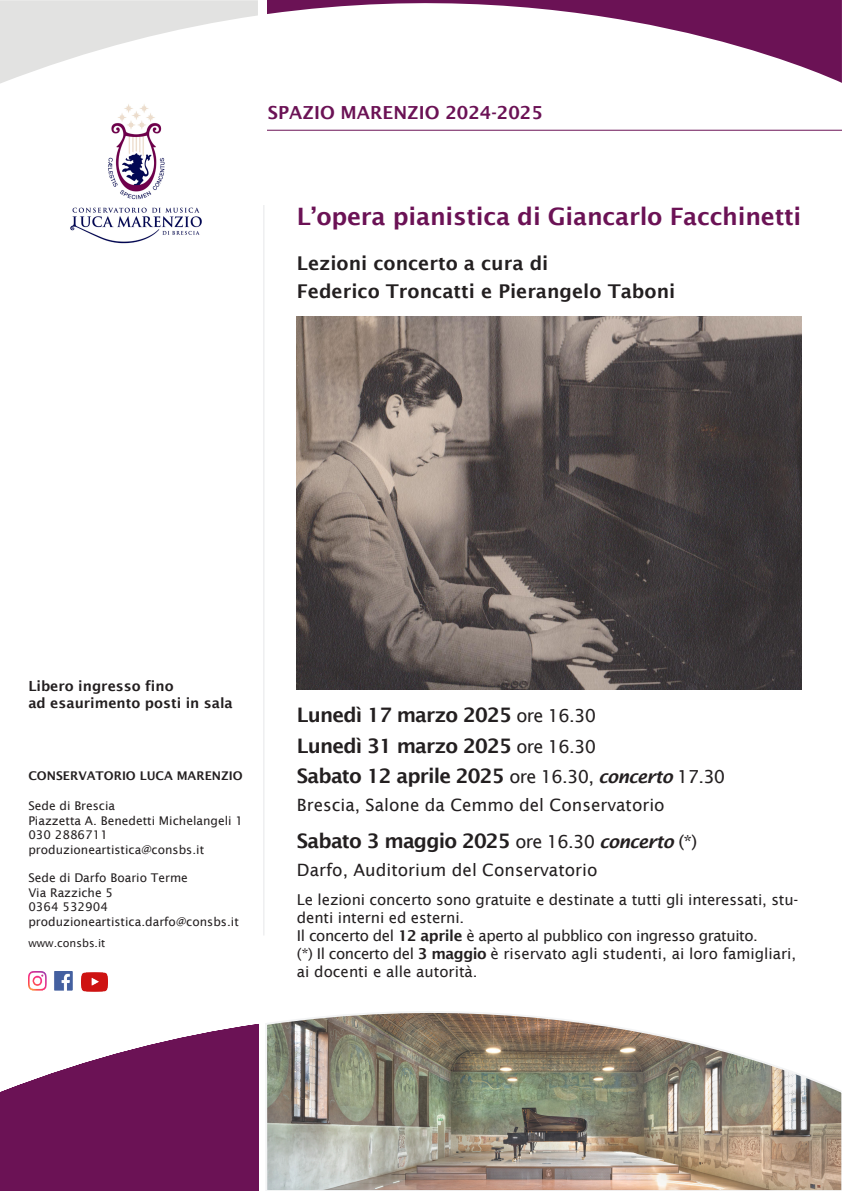
<style>
.page{position:relative;width:842px;height:1191px;background:#fff}
.page>*{position:absolute;margin:0;border:0;box-sizing:border-box;transform-origin:0 0}
.t1{font:600 24px "Lucida Sans";letter-spacing:-.01em;color:#6b1255}
.t2{font:600 20px "Lucida Sans";letter-spacing:-.04em;color:#231f20}
.t3{font:600 19px "Lucida Sans";color:#231f20}
.t4{font:600 18px "Lucida Sans";color:#6b1255}
.t5{font:17px "Lucida Sans";color:#231f20}
.t6{font:15px/18px "Lucida Sans";letter-spacing:-.01em;color:#231f20}
.t7{font:15px "Lucida Sans";letter-spacing:-.03em;color:#231f20}
.t8{font:600 14px/17px "Lucida Sans";color:#231f20}
.t9{font:12px/14.4px "Lucida Sans";color:#231f20}
.t10{font:600 12px "Lucida Sans";color:#231f20}
.t11{font:11px "Lucida Sans";color:#231f20}
.s1{font-weight:400;font-size:18px}
.s2{font-style:italic;font-size:18px}
.s3{font-weight:600}
</style>
<div class="page">
<svg style="left:0;top:1024px;width:259px;height:167px;fill:#6b1255"></svg>
<img style="left:265px;top:1011px;width:577px;height:180px">
<svg style="left:0;top:0;width:258px;height:84px"></svg>
<svg style="left:267px;top:0;width:575px;height:83px"></svg>
<hr style="left:267px;top:130px;width:575px;height:1px;background:#6b1255">
<img style="left:70px;top:104px;width:132px;height:140px">
<img style="left:28px;top:971px;width:44px;height:19px">
<img style="left:81px;top:972px;width:26px;height:19px">
<hr style="left:263px;top:205px;width:1px;height:730px;background:#e6e7e9">
<img style="left:297px;top:316px;width:504px;height:373px">
<p class="t4" style="left:268px;top:102px;width:276px">SPAZIO MARENZIO 2024-2025</p>
<p class="t1" style="left:297px;top:203px;width:506px">L’opera pianistica di Giancarlo Facchinetti</p>
<p class="t3" style="left:297px;top:252px;width:253px">Lezioni concerto a cura di</p>
<p class="t3" style="left:297px;top:280px;width:380px">Federico Troncatti e Pierangelo Taboni</p>
<p class="t8" style="left:28px;top:678px;width:206px">Libero ingresso fino<br>ad esaurimento posti in sala</p>
<p class="t10" style="left:28px;top:769px;width:216px">CONSERVATORIO LUCA MARENZIO</p>
<p class="t9" style="left:28px;top:799px;width:216px">Sede di Brescia<br>Piazzetta A. Benedetti Michelangeli 1<br>030 2886711 produzioneartistica@consbs.it</p>
<p class="t9" style="left:28px;top:871px;width:212px">Sede di Darfo Boario Terme<br>Via Razziche 5<br>0364 532904 produzioneartistica.darfo@consbs.it</p>
<p class="t11" style="left:28px;top:937px;width:79px">www.consbs.it</p>
<p class="t2" style="left:297px;top:703px;width:301px">Lunedì 17 marzo 2025 <span class="s1">ore 16.30</span></p>
<p class="t2" style="left:297px;top:734px;width:301px">Lunedì 31 marzo 2025 <span class="s1">ore 16.30</span></p>
<p class="t2" style="left:297px;top:764px;width:430px">Sabato 12 aprile 2025 <span class="s1">ore 16.30,</span> <span class="s2">concerto</span> <span class="s1">17.30</span></p>
<p class="t5" style="left:297px;top:794px;width:369px">Brescia, Salone da Cemmo del Conservatorio</p>
<p class="t2" style="left:297px;top:829px;width:402px">Sabato 3 maggio 2025 <span class="s1">ore 16.30</span> <span class="s2">concerto</span> <span class="s1">(*)</span></p>
<p class="t5" style="left:297px;top:859px;width:302px">Darfo, Auditorium del Conservatorio</p>
<p class="t6" style="left:297px;top:890px;width:503px">Le lezioni concerto sono gratuite e destinate a tutti gli interessati, stu&shy;denti interni ed esterni.</p>
<p class="t7" style="left:297px;top:926px;width:462px">Il concerto del <span class="s3">12 aprile</span> è aperto al pubblico con ingresso gratuito.</p>
<p class="t6" style="left:297px;top:944px;width:501px">(*) Il concerto del <span class="s3">3 maggio</span> è riservato agli studenti, ai loro famigliari, ai docenti e alle autorità.</p>
</div>
